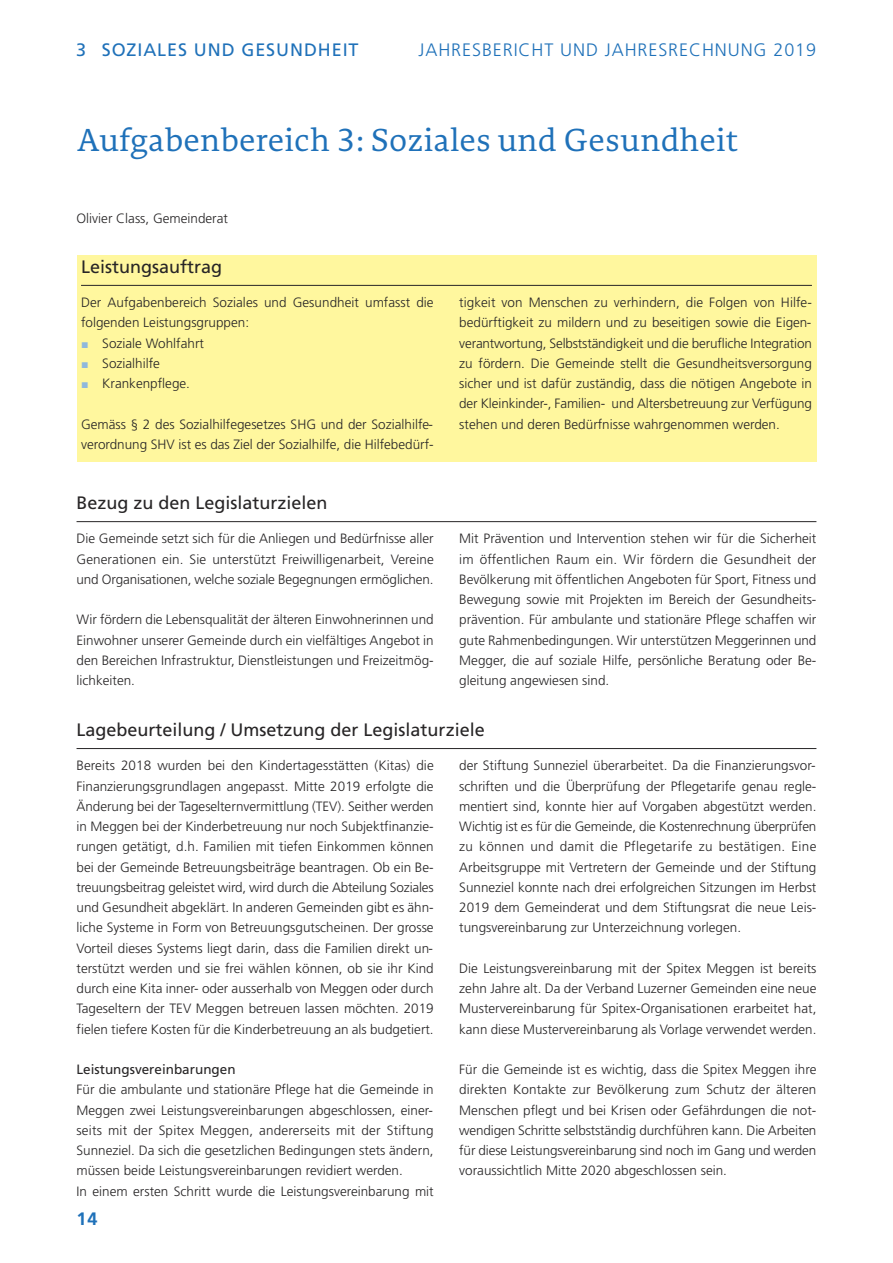
<style>
.page{position:relative;width:893px;height:1263px;background:#fff}
.page>*{position:absolute;margin:0;border:0;box-sizing:border-box;transform-origin:0 0}
.t1{font:300 31.5px "Edit Serif Pro";color:#1f71b9}
.t2{font:18px "Frutiger";color:#272526}
.t3{font:300 18px "Frutiger";letter-spacing:.05em;color:#1f71b9}
.t4{font:18px "Frutiger";letter-spacing:.05em;color:#1f71b9}
.t5{font:700 18px "Frutiger";color:#1f71b9}
.t6{font:300 13.5px/20.2px "Frutiger";color:#272526;text-align:justify}
.t7{font:13.5px "Frutiger";color:#272526}
.s1{font-family:"European Pi Three";font-weight:400;color:#8fb8dc}
</style>
<div class="page">
<div style="left:77px;top:255px;width:739px;height:207px;background:#fff79e"></div>
<hr style="left:81px;top:285px;width:731px;height:1px;background:#272526">
<hr style="left:77px;top:521px;width:739px;height:1px;background:#272526">
<hr style="left:77px;top:748px;width:739px;height:1px;background:#272526">
<p class="t4" style="left:76px;top:43px;width:284px">3 SOZIALES UND GESUNDHEIT</p>
<p class="t3" style="left:419px;top:43px;width:399px">JAHRESBERICHT UND JAHRESRECHNUNG 2019</p>
<p class="t1" style="left:77px;top:121px;width:664px">Aufgabenbereich 3: Soziales und Gesundheit</p>
<p class="t6" style="left:77px;top:209px;width:153px">Olivier Class, Gemeinderat</p>
<p class="t2" style="left:81px;top:260px;width:143px">Leistungsauftrag</p>
<p class="t6" style="left:81px;top:293px;width:354px">Der Aufgabenbereich Soziales und Gesundheit umfasst die folgenden Leistungsgruppen:</p>
<p class="t6" style="left:81px;top:334px;width:125px"><span class="s1">-</span> Soziale Wohlfahrt</p>
<p class="t6" style="left:81px;top:354px;width:80px"><span class="s1">-</span> Sozialhilfe</p>
<p class="t6" style="left:81px;top:374px;width:111px"><span class="s1">-</span> Krankenpflege.</p>
<p class="t6" style="left:81px;top:415px;width:354px">Gemäss § 2 des Sozialhilfegesetzes SHG und der Sozialhilfe&shy;verordnung SHV ist es das Ziel der Sozialhilfe, die Hilfebedürf-</p>
<p class="t6" style="left:459px;top:293px;width:354px">tigkeit von Menschen zu verhindern, die Folgen von Hilfe - bedürftigkeit zu mildern und zu beseitigen sowie die Eigen&shy;verantwortung, Selbstständigkeit und die berufliche Integration zu fördern. Die Gemeinde stellt die Gesundheitsversorgung sicher und ist dafür zuständig, dass die nötigen Angebote in der Kleinkinder-, Familien- und Altersbetreuung zur Verfügung stehen und deren Bedürfnisse wahrgenommen werden.</p>
<p class="t2" style="left:77px;top:496px;width:253px">Bezug zu den Legislaturzielen</p>
<p class="t6" style="left:77px;top:530px;width:359px">Die Gemeinde setzt sich für die Anliegen und Bedürfnisse aller Generationen ein. Sie unterstützt Freiwilligenarbeit, Vereine und Organisationen, welche soziale Begegnungen ermöglichen.</p>
<p class="t6" style="left:77px;top:611px;width:359px">Wir fördern die Lebensqualität der älteren Einwohnerinnen und Einwohner unserer Gemeinde durch ein vielfältiges Angebot in den Bereichen Infrastruktur, Dienstleistungen und Freizeitmög&shy;lichkeiten.</p>
<p class="t6" style="left:459px;top:530px;width:359px">Mit Prävention und Intervention stehen wir für die Sicherheit im öffentlichen Raum ein. Wir fördern die Gesundheit der Bevöl kerung mit öffentlichen Angeboten für Sport, Fitness und Bewegung sowie mit Projekten im Bereich der Gesundheits&shy;prävention. Für ambulante und stationäre Pflege schaffen wir gute Rahmenbedingungen. Wir unterstützen Meggerinnen und Megger, die auf soziale Hilfe, persönliche Beratung oder Be&shy;gleitung angewiesen sind.</p>
<p class="t2" style="left:77px;top:723px;width:410px">Lagebeurteilung / Umsetzung der Legislaturziele</p>
<p class="t6" style="left:77px;top:756px;width:359px">Bereits 2018 wurden bei den Kindertagesstätten (Kitas) die Finanzierungsgrundlagen angepasst. Mitte 2019 erfolgte die Änderung bei der Tageselternvermittlung (TEV). Seither werden in Meggen bei der Kinderbetreuung nur noch Subjektfinanzie&shy;rungen getätigt, d.h. Familien mit tiefen Einkommen können bei der Gemeinde Betreuungsbeiträge beantragen. Ob ein Be&shy;treuungsbeitrag geleistet wird, wird durch die Abteilung Soziales und Gesundheit abgeklärt. In anderen Gemeinden gibt es ähn&shy;liche Systeme in Form von Betreuungsgutscheinen. Der grosse Vorteil dieses Systems liegt darin, dass die Familien direkt un&shy;terstützt werden und sie frei wählen können, ob sie ihr Kind durch eine Kita inner- oder ausserhalb von Meggen oder durch Tageseltern der TEV Meggen betreuen lassen möchten. 2019 fielen tiefere Kosten für die Kinderbetreuung an als budgetiert.</p>
<p class="t7" style="left:77px;top:1064px;width:161px">Leistungsvereinbarungen</p>
<p class="t6" style="left:77px;top:1080px;width:359px">Für die ambulante und stationäre Pflege hat die Gemeinde in Meggen zwei Leistungsvereinbarungen abgeschlossen, einer&shy;seits mit der Spitex Meggen, andererseits mit der Stiftung Sunne ziel. Da sich die gesetzlichen Bedingungen stets ändern, müssen beide Leistungsvereinbarungen revidiert werden.</p>
<p class="t6" style="left:77px;top:1182px;width:359px">In einem ersten Schritt wurde die Leistungsvereinbarung mit</p>
<p class="t6" style="left:459px;top:756px;width:359px">der Stiftung Sunneziel überarbeitet. Da die Finanzierungsvor&shy;schriften und die Überprüfung der Pflegetarife genau regle&shy;mentiert sind, konnte hier auf Vorgaben abgestützt werden.<br>Wichtig ist es für die Gemeinde, die Kostenrechnung überprüfen zu können und damit die Pflegetarife zu bestätigen. Eine Arbeitsgruppe mit Vertretern der Gemeinde und der Stiftung Sunneziel konnte nach drei erfolgreichen Sitzungen im Herbst 2019 dem Gemeinderat und dem Stiftungsrat die neue Leis&shy;tungsvereinbarung zur Unterzeichnung vorlegen.</p>
<p class="t6" style="left:459px;top:959px;width:359px">Die Leistungsvereinbarung mit der Spitex Meggen ist bereits zehn Jahre alt. Da der Verband Luzerner Gemeinden eine neue Mustervereinbarung für Spitex-Organisationen erarbeitet hat, kann diese Mustervereinbarung als Vorlage verwendet werden.</p>
<p class="t6" style="left:459px;top:1060px;width:359px">Für die Gemeinde ist es wichtig, dass die Spitex Meggen ihre direkten Kontakte zur Bevölkerung zum Schutz der älteren Menschen pflegt und bei Krisen oder Gefährdungen die not&shy;wendigen Schritte selbstständig durchführen kann. Die Arbeiten für diese Leistungsvereinbarung sind noch im Gang und werden voraussichtlich Mitte 2020 abgeschlossen sein.</p>
<p class="t5" style="left:77px;top:1212px;width:22px">14</p>
</div>
